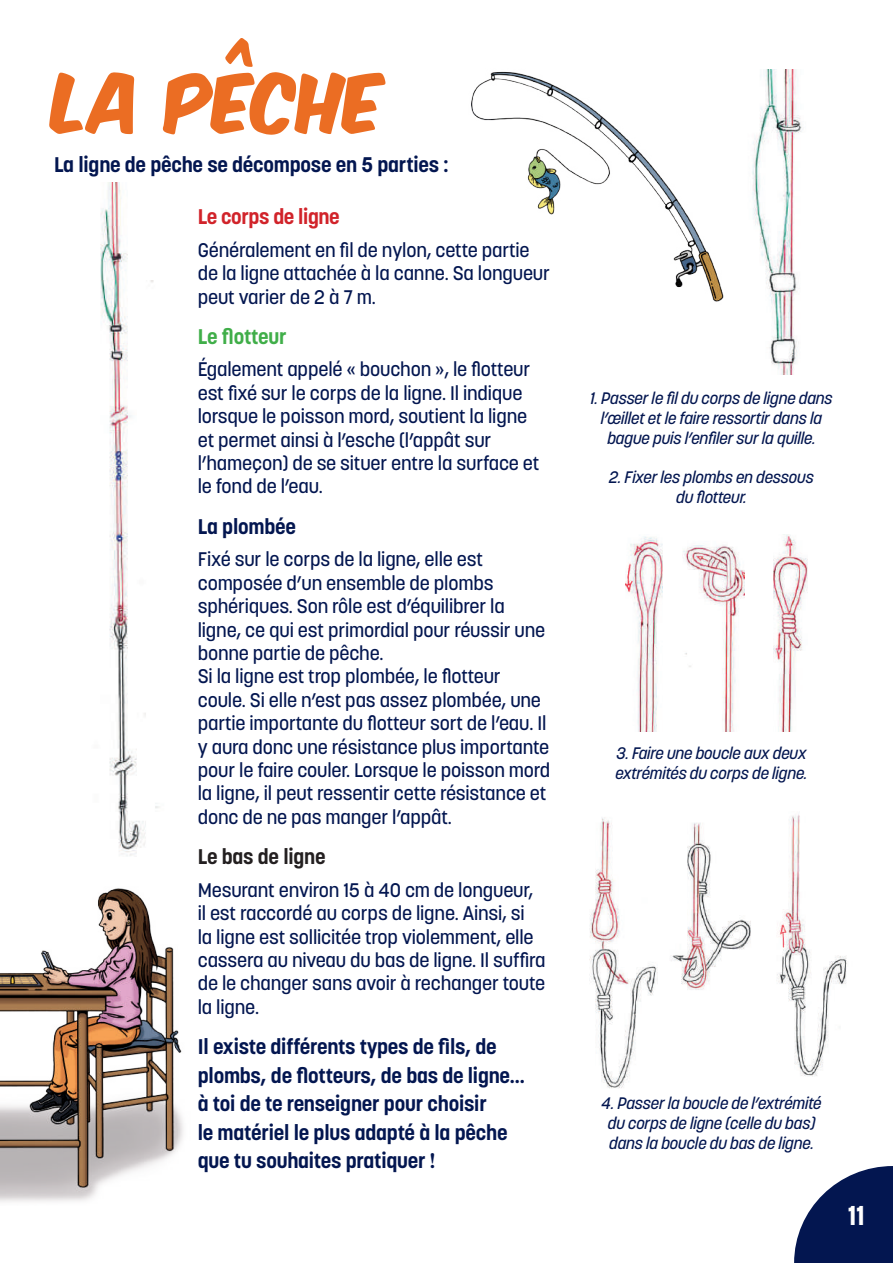
<style>
.page{position:relative;width:893px;height:1263px;background:#fff}
.page>*{position:absolute;margin:0;border:0;box-sizing:border-box;transform-origin:0 0}
.t1{font:69px "Komika Title Axis";color:#eb6d23}
.t2{font:700 27px "Korolev";color:#fff}
.t3{font:700 21px/28.5px "Korolev";letter-spacing:-.01em;color:#031650}
.t4{font:700 21px "Korolev";letter-spacing:-.02em;color:#d1232a}
.t5{font:700 21px "Korolev";letter-spacing:-.01em;color:#231f20}
.t6{font:700 21px "Korolev";letter-spacing:-.01em;color:#40ae49}
.t7{font:500 19.5px/23.4px "Korolev";letter-spacing:-.01em;color:#031650}
.t8{font:italic 500 16.5px/19.8px "Korolev";letter-spacing:-.02em;color:#031650;text-align:center}
</style>
<div class="page">
<img style="left:100px;top:182px;width:59px;height:674px">
<img style="left:589px;top:817px;width:69px;height:272px">
<img style="left:671px;top:823px;width:80px;height:167px">
<img style="left:777px;top:814px;width:70px;height:263px">
<img style="left:752px;top:70px;width:50px;height:305px">
<img style="left:471px;top:71px;width:253px;height:231px">
<img style="left:0;top:888px;width:183px;height:314px">
<img style="left:625px;top:536px;width:37px;height:195px">
<img style="left:682px;top:545px;width:62px;height:186px">
<img style="left:774px;top:534px;width:34px;height:197px">
<svg style="left:794px;top:1166px;width:99px;height:97px"></svg>
<h1 class="t1" style="left:54px;top:69px;width:332px">LA PÊCHE</h1>
<p class="t3" style="left:54px;top:150px;width:396px">La ligne de pêche se décompose en 5 parties :</p>
<p class="t4" style="left:198px;top:204px;width:143px">Le corps de ligne</p>
<p class="t7" style="left:198px;top:238px;width:354px">Généralement en fil de nylon, cette partie de la ligne attachée à la canne. Sa longueur peut varier de 2 à 7 m.</p>
<p class="t6" style="left:198px;top:323px;width:90px">Le flotteur</p>
<p class="t7" style="left:198px;top:358px;width:343px">Également appelé « bouchon », le flotteur est fixé sur le corps de la ligne. Il indique lorsque le poisson mord, soutient la ligne et permet ainsi à l’esche (l’appât sur l’hameçon) de se situer entre la surface et le fond de l’eau.</p>
<p class="t3" style="left:198px;top:512px;width:100px">La plombée</p>
<p class="t7" style="left:198px;top:548px;width:354px">Fixé sur le corps de la ligne, elle est composée d’un ensemble de plombs sphériques. Son rôle est d’équilibrer la ligne, ce qui est primordial pour réussir une bonne partie de pêche.<br>Si la ligne est trop plombée, le flotteur coule. Si elle n’est pas assez plombée, une partie importante du flotteur sort de l’eau. Il y aura donc une résistance plus importante pour le faire couler. Lorsque le poisson mord la ligne, il peut ressentir cette résistance et donc de ne pas manger l’appât.</p>
<p class="t5" style="left:198px;top:844px;width:129px">Le bas de ligne</p>
<p class="t7" style="left:198px;top:878px;width:349px">Mesurant environ 15 à 40 cm de longueur, il est raccordé au corps de ligne. Ainsi, si<br>la ligne est sollicitée trop violemment, elle cassera au niveau du bas de ligne. Il suffira de le changer sans avoir à rechanger toute la ligne.</p>
<p class="t3" style="left:198px;top:1032px;width:329px">Il existe différents types de fils, de plombs, de flotteurs, de bas de ligne… à toi de te renseigner pour choisir<br>le matériel le plus adapté à la pêche que tu souhaites pratiquer !</p>
<p class="t8" style="left:590px;top:388px;width:244px">1. Passer le fil du corps de ligne dans l’œillet et le faire ressortir dans la bague puis l’enfiler sur la quille.</p>
<p class="t8" style="left:609px;top:468px;width:206px">2. Fixer les plombs en dessous du flotteur.</p>
<p class="t8" style="left:615px;top:743px;width:194px;text-align:left">3. Faire une boucle aux deux extrémités du corps de ligne.</p>
<p class="t8" style="left:602px;top:1093px;width:222px">4. Passer la boucle de l’extrémité du corps de ligne (celle du bas) dans la boucle du bas de ligne.</p>
<h2 class="t2" style="left:848px;top:1198px;width:19px">11</h2>
</div>
